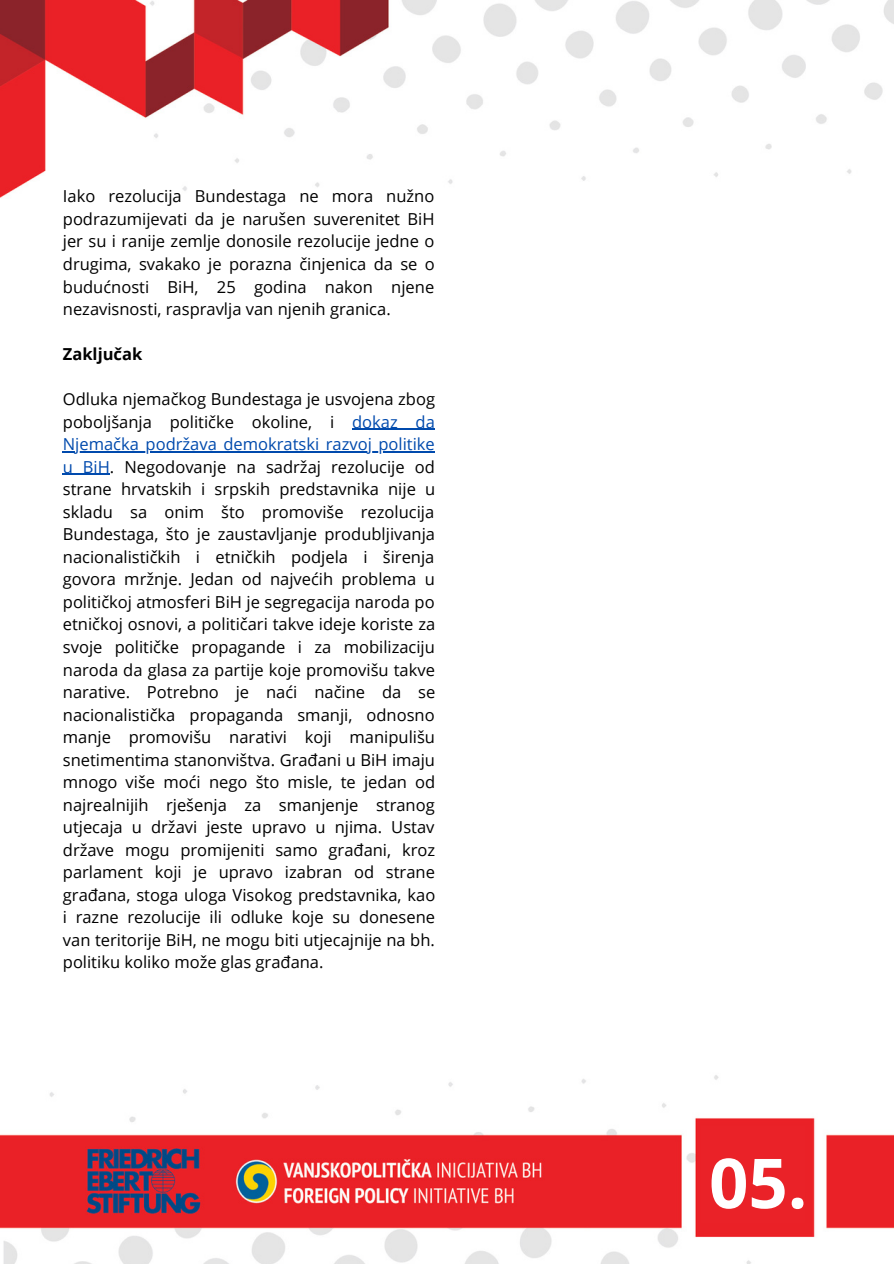
<style>
.page{position:relative;width:894px;height:1264px;background:#fff}
.page>*{position:absolute;margin:0;border:0;box-sizing:border-box;transform-origin:0 0}
.t1{font:700 68.85px "Open Sans";color:#fff}
.t2{font:16.5px/22.5px "Open Sans";color:#000;text-align:justify}
.t3{font:700 16.5px "Open Sans";color:#000}
.s1{color:#004aad}
</style>
<div class="page">
<img style="left:0;top:0;width:893px;height:1263px">
<div style="left:700px;top:1126px;width:104px;height:97px;background:#ea2228"></div>
<hr style="left:352px;top:429px;width:83px;height:1px;background:#004aad">
<hr style="left:63px;top:451px;width:372px;height:1px;background:#004aad">
<hr style="left:63px;top:474px;width:47px;height:1px;background:#004aad">
<p class="t2" style="left:63px;top:185px;width:373px">Iako rezolucija Bundestaga ne mora nužno podrazumijevati da je narušen suverenitet BiH jer su i ranije zemlje donosile rezolucije jedne o drugima, svakako je porazna činjenica da se o budućnosti BiH, 25 godina nakon njene nezavisnosti, raspravlja van njenih granica.</p>
<p class="t3" style="left:63px;top:342px;width:81px">Zaključak</p>
<p class="t2" style="left:63px;top:387px;width:374px">Odluka njemačkog Bundestaga je usvojena zbog poboljšanja političke okoline, i <span class="s1">dokaz da Njemačka podržava demokratski razvoj politike u BiH</span>. Negodovanje na sadržaj rezolucije od strane hrvatskih i srpskih predstavnika nije u skladu sa onim što promoviše rezolucija Bundestaga, što je zaustavljanje produbljivanja nacionalističkih i etničkih podjela i širenja govora mržnje. Jedan od najvećih problema u političkoj atmosferi BiH je segregacija naroda po etničkoj osnovi, a političari takve ideje koriste za svoje političke propagande i za mobilizaciju naroda da glasa za partije koje promovišu takve narative. Potrebno je naći načine da se nacionalistička propaganda smanji, odnosno manje promovišu narativi koji manipulišu snetimentima stanonvištva. Građani u BiH imaju mnogo više moći nego što misle, te jedan od najrealnijih rješenja za smanjenje stranog utjecaja u državi jeste upravo u njima. Ustav države mogu promijeniti samo građani, kroz parlament koji je upravo izabran od strane građana, stoga uloga Visokog predstavnika, kao i razne rezolucije ili odluke koje su donesene van teritorije BiH, ne mogu biti utjecajnije na bh. politiku koliko može glas građana.</p>
<h1 class="t1" style="left:708px;top:1134px;width:100px">05.</h1>
</div>
